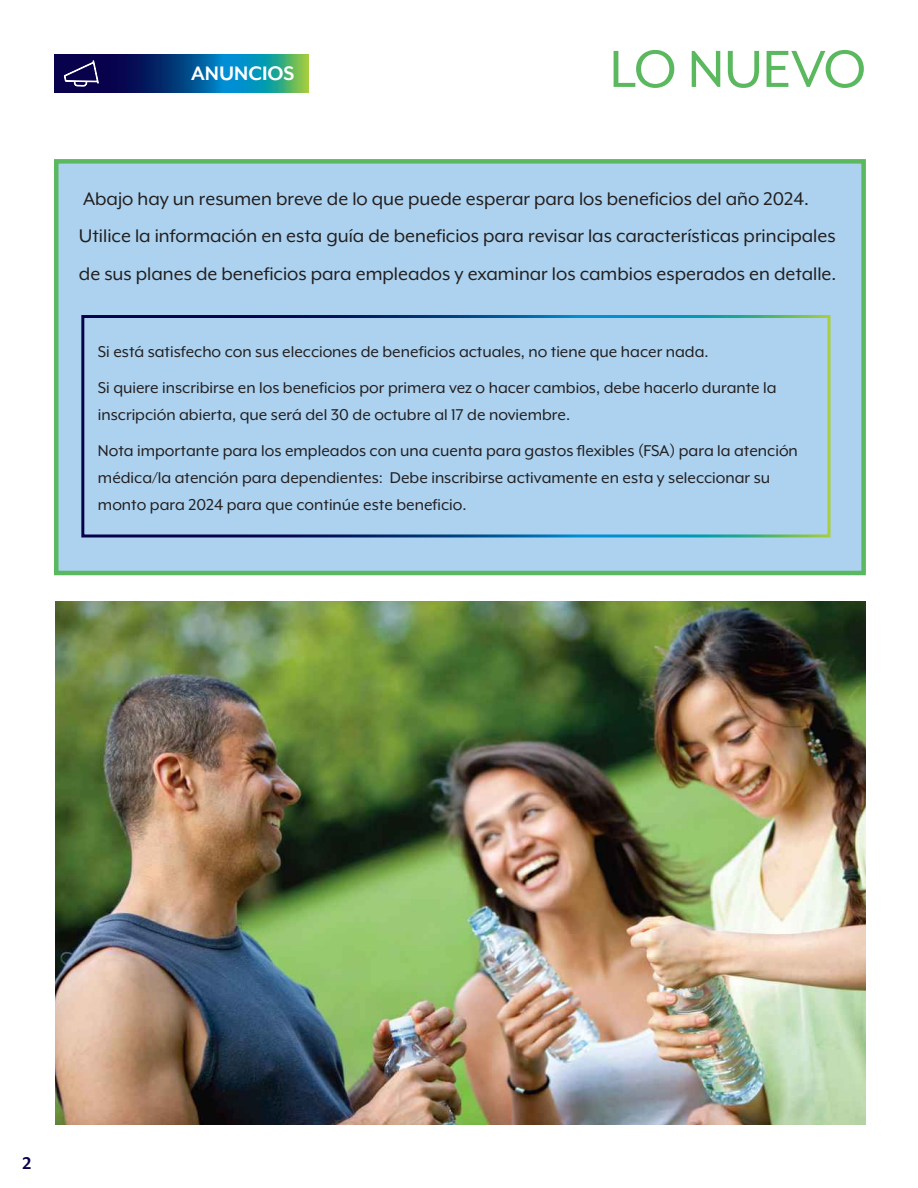
<style>
.page{position:relative;width:918px;height:1188px;background:#fff}
.page>*{position:absolute;margin:0;border:0;box-sizing:border-box;transform-origin:0 0}
.t1{font:60px "Mr Eaves XL Mod OT";color:#5ab85e}
.t2{font:700 22.5px "Mr Eaves XL Mod OT";color:#fff}
.t3{font:21px/37.5px "Mr Eaves XL Mod OT";color:#231f20}
.t4{font:700 19.5px "Mr Eaves XL Mod OT";color:#08014c}
.t5{font:18px/36px "Mr Eaves XL Mod OT";color:#231f20}
</style>
<div class="page">
<div style="left:54px;top:159px;width:812px;height:416px;background:#acd2ef;border:4px solid #5ab85e"></div>
<svg style="left:54px;top:54px;width:255px;height:39px;background:#115a81"></svg>
<svg style="left:64px;top:54px;width:35px;height:36px"></svg>
<img style="left:56px;top:601px;width:810px;height:524px">
<p class="t2" style="left:191px;top:60px;width:105px">ANUNCIOS</p>
<h1 class="t1" style="left:610px;top:36px;width:258px">LO NUEVO</h1>
<p class="t3" style="left:79px;top:179px;width:759px">Abajo hay un resumen breve de lo que puede esperar para los beneficios del año 2024.<br>Utilice la información en esta guía de beneficios para revisar las características principales de sus planes de beneficios para empleados y examinar los cambios esperados en detalle.</p>
<p class="t5" style="left:98px;top:334px;width:680px">Si está satisfecho con sus elecciones de beneficios actuales, no tiene que hacer nada.<br>Si quiere inscribirse en los beneficios por primera vez o hacer cambios, debe hacerlo durante la</p>
<p class="t5" style="left:98px;top:397px;width:702px">inscripción abierta, que será del 30 de octubre al 17 de noviembre.<br>Nota importante para los empleados con una cuenta para gastos flexibles (FSA) para la atención</p>
<p class="t5" style="left:98px;top:464px;width:674px;line-height:27px">médica/la atención para dependientes: Debe inscribirse activamente en esta y seleccionar su monto para 2024 para que continúe este beneficio.</p>
<p class="t4" style="left:23px;top:1152px;width:10px">2</p>
</div>
